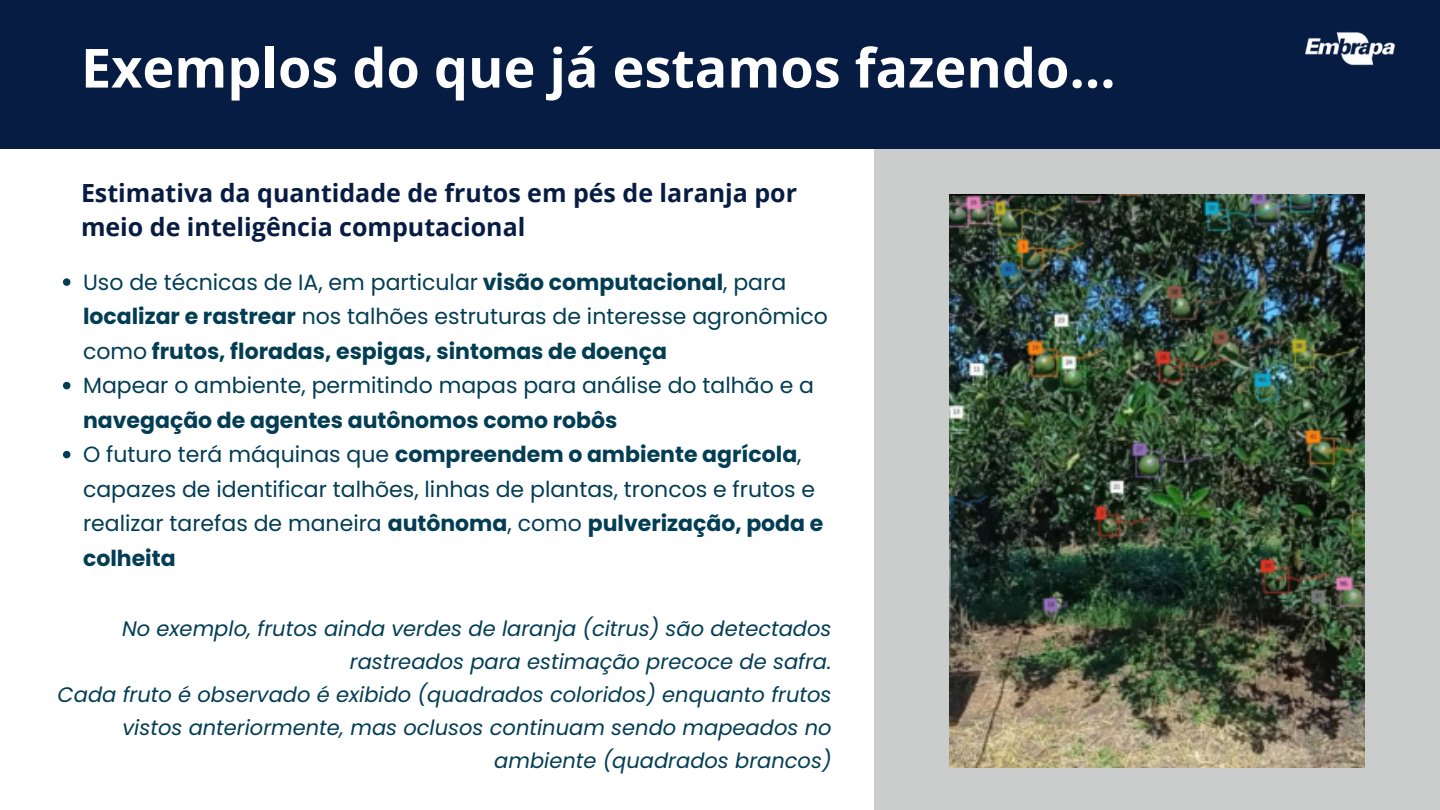
<style>
.page{position:relative;width:1440px;height:810px;background:#fff}
.page>*{position:absolute;margin:0;border:0;box-sizing:border-box;transform-origin:0 0}
.t1{font:700 54px "Open Sans";color:#fff}
.t2{font:700 25px/34.5px "Open Sans";color:#071c42}
.t3{font:22px/34.5px "Poppins";color:#023d54}
.t4{font:italic 21px/33px "Poppins";color:#023d54;text-align:right}
.s1{font-weight:700}
</style>
<div class="page">
<div style="left:0;top:0;width:1440px;height:149px;background:#071c42"></div>
<img style="left:1305px;top:32px;width:90px;height:34px">
<div style="left:874px;top:149px;width:566px;height:660px;background:#cbcdcd"></div>
<svg style="left:63px;top:278px;width:7px;height:8px"></svg>
<svg style="left:63px;top:382px;width:7px;height:7px"></svg>
<svg style="left:63px;top:451px;width:7px;height:7px"></svg>
<img style="left:949px;top:194px;width:416px;height:573px">
<p class="t1" style="left:81px;top:30px;width:1036px">Exemplos do que já estamos fazendo...</p>
<p class="t2" style="left:81px;top:175px;width:718px">Estimativa da quantidade de frutos em pés de laranja por meio de inteligência computacional</p>
<h2 class="t3" style="left:83px;top:265px;width:746px">Uso de técnicas de IA, em particular <span class="s1">visão computacional</span>, para <span class="s1">localizar e rastrear</span> nos talhões estruturas de interesse agronômico como <span class="s1">frutos, floradas, espigas, sintomas de doença</span></h2>
<p class="t3" style="left:83px;top:368px;width:733px">Mapear o ambiente, permitindo mapas para análise do talhão e a <span class="s1">navegação de agentes autônomos como robôs</span></p>
<p class="t3" style="left:83px;top:437px;width:742px">O futuro terá máquinas que <span class="s1">compreendem o ambiente agrícola</span>, capazes de identificar talhões, linhas de plantas, troncos e frutos e realizar tarefas de maneira <span class="s1">autônoma</span>, como <span class="s1">pulverização, poda e colheita</span></p>
<p class="t4" style="left:122px;top:612px;width:711px">No exemplo, frutos ainda verdes de laranja (citrus) são detectados rastreados para estimação precoce de safra.</p>
<p class="t4" style="left:58px;top:678px;width:775px">Cada fruto é observado é exibido (quadrados coloridos) enquanto frutos vistos anteriormente, mas oclusos continuam sendo mapeados no ambiente (quadrados brancos)</p>
</div>
